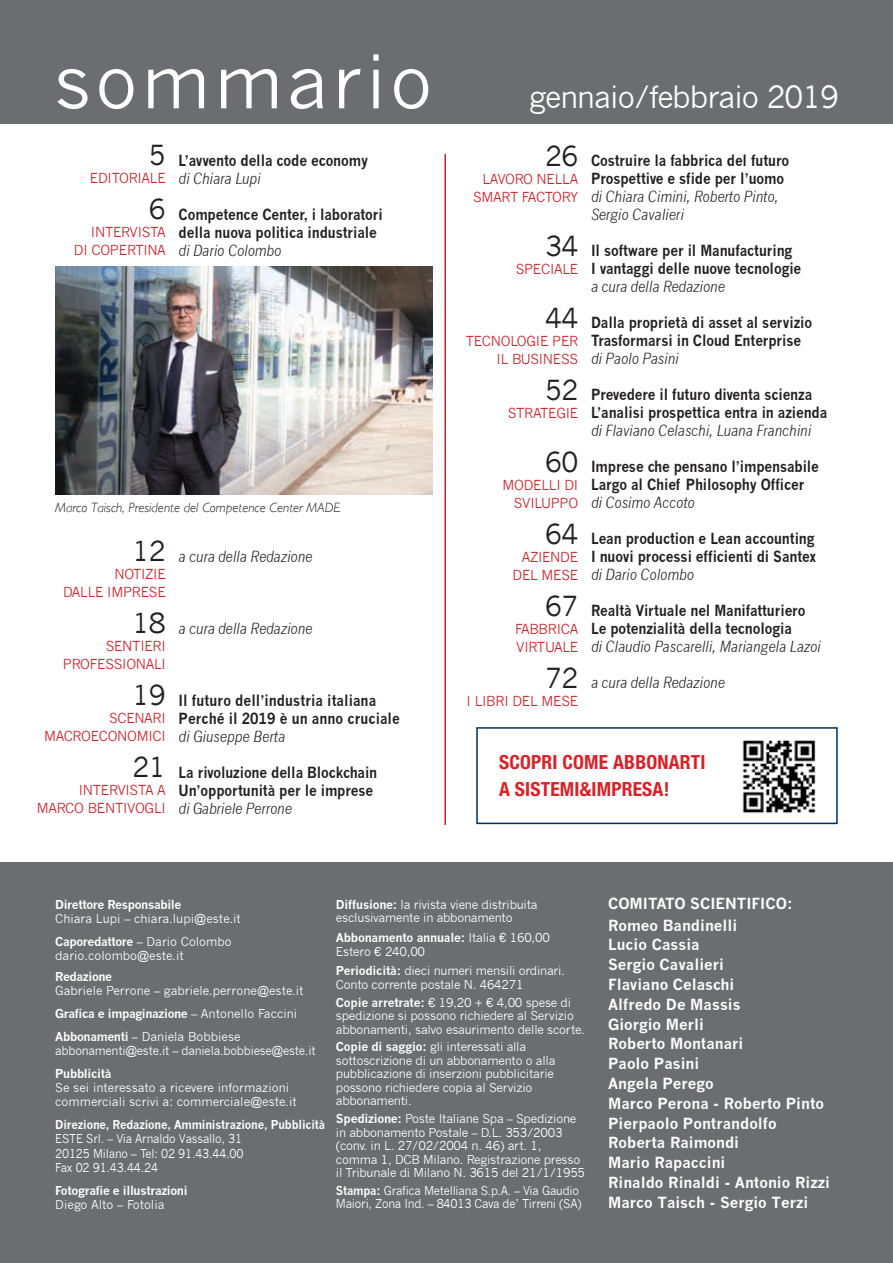
<style>
.page{position:relative;width:893px;height:1263px;background:#fff}
.page>*{position:absolute;margin:0;border:0;box-sizing:border-box;transform-origin:0 0}
.t1{font:73.5px "News Gothic";letter-spacing:.05em;color:#fff}
.t2{font:30px "News Gothic";letter-spacing:-.03em;color:#fff}
.t3{font:27px "News Gothic";letter-spacing:-.02em;color:#231f20}
.t4{font:700 condensed 19.5px/27px "Helvetica Neue LT Std";letter-spacing:.01em;color:#da2128}
.t5{font:700 15px/18px "News Gothic";letter-spacing:-.01em;color:#231f20;scale:.9 1}
.t6{font:italic 15px/18px "News Gothic";letter-spacing:-.01em;color:#231f20;scale:.9 1}
.t7{font:700 15px/19.8px "News Gothic";color:#fff}
.t8{font:13.5px/18px "News Gothic";letter-spacing:-.02em;color:#c8242b;text-align:right}
.t9{font:italic 300 13.5px "Gill Sans";color:#231f20}
.t10{font:12px/13.5px "News Gothic";letter-spacing:-.02em;color:#fff}
.t11{font:12px/22.8px "News Gothic";color:#fff}
.t12{font:12px/13.5px "News Gothic";letter-spacing:-.02em;color:#fff;scale:.95 1}
.t13{font:12px/14.2px "News Gothic";letter-spacing:-.02em;color:#fff;text-align:justify;scale:.94 1}
.t14{font:700 12px "News Gothic";letter-spacing:-.03em;color:#fff}
.t15{font:700 12px "News Gothic";letter-spacing:-.03em;color:#fff;scale:.94 1}
.s1{font-weight:700}
</style>
<div class="page">
<div style="left:0;top:0;width:893px;height:123px;background:#6c6d70"></div>
<hr style="left:444px;top:154px;width:2px;height:671px;background:#c8242b">
<div style="left:0;top:862px;width:893px;height:401px;background:#6c6d70"></div>
<div style="left:476px;top:727px;width:362px;height:97px;border:2px solid #003160"></div>
<img style="left:742px;top:740px;width:74px;height:74px">
<img style="left:55px;top:267px;width:377px;height:227px">
<h1 class="t1" style="left:54px;top:39px;width:380px">sommario</h1>
<h3 class="t3" style="left:149px;top:139px;width:18px">5</h3>
<p class="t8" style="left:90px;top:169px;width:77px">EDITORIALE</p>
<h3 class="t3" style="left:149px;top:193px;width:18px">6</h3>
<p class="t8" style="left:74px;top:223px;width:93px">INTERVISTA<br>DI COPERTINA</p>
<p class="t5" style="left:179px;top:151px;width:212px">L’avvento della code economy</p>
<p class="t6" style="left:179px;top:169px;width:93px">di Chiara Lupi</p>
<p class="t5" style="left:179px;top:205px;width:228px">Competence Center, i laboratori della nuova politica industriale</p>
<p class="t6" style="left:179px;top:241px;width:116px">di Dario Colombo</p>
<p class="t9" style="left:55px;top:500px;width:287px">Marco Taisch, Presidente del Competence Center MADE</p>
<h3 class="t3" style="left:133px;top:535px;width:35px">12</h3>
<p class="t8" style="left:63px;top:565px;width:104px">NOTIZIE<br>DALLE IMPRESE</p>
<h3 class="t3" style="left:133px;top:607px;width:35px">18</h3>
<p class="t8" style="left:63px;top:637px;width:104px">SENTIERI<br>PROFESSIONALI</p>
<h3 class="t3" style="left:133px;top:679px;width:35px">19</h3>
<p class="t8" style="left:44px;top:709px;width:123px">SCENARI<br>MACROECONOMICI</p>
<h3 class="t3" style="left:133px;top:751px;width:35px">21</h3>
<p class="t8" style="left:37px;top:781px;width:131px">INTERVISTA A<br>MARCO BENTIVOGLI</p>
<p class="t6" style="left:179px;top:547px;width:150px">a cura della Redazione</p>
<p class="t6" style="left:179px;top:619px;width:150px">a cura della Redazione</p>
<p class="t5" style="left:179px;top:691px;width:247px">Il futuro dell’industria italiana<br>Perché il 2019 è un anno cruciale</p>
<p class="t6" style="left:179px;top:727px;width:120px">di Giuseppe Berta</p>
<p class="t5" style="left:179px;top:763px;width:222px">La rivoluzione della Blockchain<br>Un’opportunità per le imprese</p>
<p class="t6" style="left:179px;top:799px;width:128px">di Gabriele Perrone</p>
<h2 class="t2" style="left:529px;top:80px;width:311px">gennaio/febbraio 2019</h2>
<h3 class="t3" style="left:545px;top:141px;width:35px">26</h3>
<p class="t8" style="left:473px;top:170px;width:107px">LAVORO NELLA<br>SMART FACTORY</p>
<h3 class="t3" style="left:545px;top:231px;width:35px">34</h3>
<p class="t8" style="left:516px;top:260px;width:64px">SPECIALE</p>
<h3 class="t3" style="left:545px;top:303px;width:35px">44</h3>
<p class="t8" style="left:466px;top:332px;width:114px">TECNOLOGIE PER<br>IL BUSINESS</p>
<h3 class="t3" style="left:545px;top:375px;width:35px">52</h3>
<p class="t8" style="left:508px;top:404px;width:72px">STRATEGIE</p>
<h3 class="t3" style="left:545px;top:447px;width:35px">60</h3>
<p class="t8" style="left:502px;top:476px;width:77px">MODELLI DI<br>SVILUPPO</p>
<h3 class="t3" style="left:545px;top:519px;width:35px">64</h3>
<p class="t8" style="left:512px;top:548px;width:67px">AZIENDE<br>DEL MESE</p>
<h3 class="t3" style="left:545px;top:591px;width:35px">67</h3>
<p class="t8" style="left:515px;top:620px;width:65px;text-align:left">FABBRICA<br>VIRTUALE</p>
<h3 class="t3" style="left:545px;top:663px;width:35px">72</h3>
<p class="t8" style="left:467px;top:692px;width:113px">I LIBRI DEL MESE</p>
<p class="t5" style="left:591px;top:151px;width:222px">Costruire la fabbrica del futuro<br>Prospettive e sfide per l’uomo</p>
<p class="t6" style="left:591px;top:187px;width:210px">di Chiara Cimini, Roberto Pinto,<br>Sergio Cavalieri</p>
<p class="t5" style="left:591px;top:241px;width:235px">Il software per il Manufacturing<br>I vantaggi delle nuove tecnologie</p>
<p class="t6" style="left:591px;top:277px;width:150px">a cura della Redazione</p>
<p class="t5" style="left:591px;top:313px;width:247px">Dalla proprietà di asset al servizio<br>Trasformarsi in Cloud Enterprise</p>
<p class="t6" style="left:591px;top:349px;width:99px">di Paolo Pasini</p>
<p class="t5" style="left:591px;top:385px;width:264px">Prevedere il futuro diventa scienza<br>L’analisi prospettica entra in azienda</p>
<p class="t6" style="left:591px;top:421px;width:246px">di Flaviano Celaschi, Luana Franchini</p>
<p class="t5" style="left:591px;top:457px;width:255px">Imprese che pensano l’impensabile<br>Largo al Chief Philosophy Officer</p>
<p class="t6" style="left:591px;top:493px;width:117px">di Cosimo Accoto</p>
<p class="t5" style="left:591px;top:529px;width:252px">Lean production e Lean accounting<br>I nuovi processi efficienti di Santex</p>
<p class="t6" style="left:591px;top:565px;width:116px">di Dario Colombo</p>
<p class="t5" style="left:591px;top:601px;width:240px">Realtà Virtuale nel Manifatturiero<br>Le potenzialità della tecnologia</p>
<p class="t6" style="left:591px;top:637px;width:257px">di Claudio Pascarelli, Mariangela Lazoi</p>
<p class="t6" style="left:591px;top:673px;width:150px">a cura della Redazione</p>
<h3 class="t4" style="left:499px;top:748px;width:208px">SCOPRI COME ABBONARTI<br>A SISTEMI&amp;IMPRESA!</h3>
<p class="t14" style="left:55px;top:897px;width:128px">Direttore Responsabile</p>
<p class="t11" style="left:55px;top:907px;width:187px">Chiara Lupi – chiara.lupi@este.it<br><span class="s1">Caporedattore</span> – Dario Colombo</p>
<p class="t11" style="left:55px;top:944px;width:130px">dario.colombo@este.it</p>
<p class="t14" style="left:55px;top:969px;width:58px">Redazione</p>
<p class="t11" style="left:55px;top:979px;width:250px">Gabriele Perrone – gabriele.perrone@este.it<br><span class="s1">Grafica e impaginazione</span> – Antonello Faccini<br><span class="s1">Abbonamenti</span> – Daniela Bobbiese</p>
<p class="t10" style="left:55px;top:1044px;width:262px">abbonamenti@este.it – daniela.bobbiese@este.it</p>
<p class="t14" style="left:55px;top:1066px;width:58px">Pubblicità</p>
<p class="t11" style="left:55px;top:1080px;width:243px;line-height:14.2px">Se sei interessato a ricevere informazioni commerciali scrivi a: commerciale@este.it</p>
<p class="t15" style="left:55px;top:1117px;width:289px">Direzione, Redazione, Amministrazione, Pubblicità</p>
<p class="t13" style="left:55px;top:1132px;width:202px">ESTE Srl. – Via Arnaldo Vassallo, 31<br>20125 Milano – Tel: 02 91.43.44.00<br>Fax 02 91.43.44.24</p>
<p class="t14" style="left:55px;top:1183px;width:134px">Fotografie e illustrazioni</p>
<p class="t11" style="left:55px;top:1193px;width:111px">Diego Alto – Fotolia</p>
<p class="t10" style="left:336px;top:897px;width:203px"><span class="s1">Diffusione:</span> la rivista viene distribuita esclusivamente in abbonamento</p>
<p class="t10" style="left:336px;top:931px;width:215px"><span class="s1">Abbonamento annuale:</span> Italia € 160,00<br>Estero € 240,00</p>
<p class="t10" style="left:336px;top:964px;width:231px"><span class="s1">Periodicità:</span> dieci numeri mensili ordinari.<br>Conto corrente postale N. 464271</p>
<p class="t10" style="left:336px;top:995px;width:250px"><span class="s1">Copie arretrate:</span> € 19,20 + € 4,00 spese di spedizione si possono richiedere al Servizio abbonamenti, salvo esaurimento delle scorte.</p>
<p class="t10" style="left:336px;top:1040px;width:221px"><span class="s1">Copie di saggio:</span> gli interessati alla sottoscrizione di un abbonamento o alla pubblicazione di inserzioni pubblicitarie possono richiedere copia al Servizio abbonamenti.</p>
<p class="t10" style="left:336px;top:1112px;width:251px"><span class="s1">Spedizione:</span> Poste Italiane Spa – Spedizione in abbonamento Postale – D.L. 353/2003 (conv. in L. 27/02/2004 n. 46) art. 1, comma 1, DCB Milano. Registrazione presso il Tribunale di Milano N. 3615 del 21/1/1955</p>
<p class="t12" style="left:336px;top:1184px;width:260px"><span class="s1">Stampa:</span> Grafica Metelliana S.p.A. – Via Gaudio<br>Maiori, Zona Ind. – 84013 Cava de’ Tirreni (SA)</p>
<p class="t7" style="left:608px;top:892px;width:186px;line-height:21.9px">COMITATO SCIENTIFICO:<br>Romeo Bandinelli</p>
<p class="t7" style="left:608px;top:935px;width:223px">Lucio Cassia<br>Sergio Cavalieri<br>Flaviano Celaschi<br>Alfredo De Massis<br>Giorgio Merli<br>Roberto Montanari<br>Paolo Pasini<br>Angela Perego<br>Marco Perona - Roberto Pinto<br>Pierpaolo Pontrandolfo<br>Roberta Raimondi<br>Mario Rapaccini<br>Rinaldo Rinaldi - Antonio Rizzi<br>Marco Taisch - Sergio Terzi</p>
</div>
